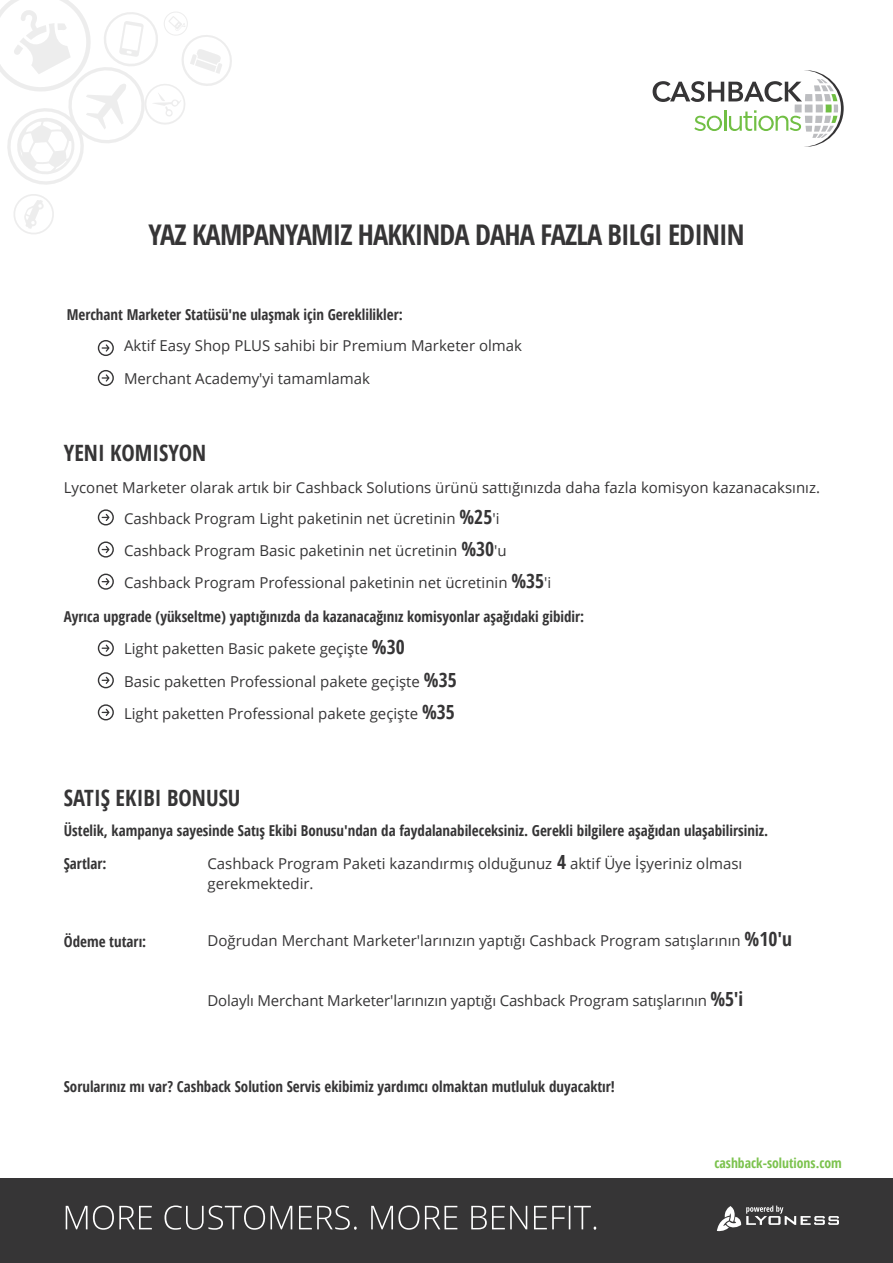
<style>
.page{position:relative;width:893px;height:1263px;background:#fff}
.page>*{position:absolute;margin:0;border:0;box-sizing:border-box;transform-origin:0 0}
.t1{font:700 condensed 28.5px "Open Sans";letter-spacing:-.03em;color:#363536}
.t2{font:700 condensed 22.5px "Open Sans";color:#363536}
.t3{font:15px/32.2px "Open Sans";color:#363536}
.t4{font:700 condensed 15px "Open Sans";color:#363536}
.t5{font:700 condensed 13.65px "Open Sans";color:#7bc24d}
.s1{font-weight:700;font-stretch:condensed;font-size:19.5px}
</style>
<div class="page">
<svg style="left:0;top:0;width:232px;height:234px"></svg>
<svg style="left:653px;top:70px;width:191px;height:77px"></svg>
<div style="left:0;top:1178px;width:893px;height:85px;background:#363536"></div>
<svg style="left:717px;top:1205px;width:122px;height:26px"></svg>
<svg style="left:98px;top:340px;width:16px;height:16px"></svg>
<svg style="left:98px;top:370px;width:16px;height:16px"></svg>
<svg style="left:98px;top:509px;width:16px;height:16px"></svg>
<svg style="left:98px;top:640px;width:16px;height:16px"></svg>
<svg style="left:98px;top:541px;width:16px;height:17px"></svg>
<svg style="left:98px;top:672px;width:16px;height:16px"></svg>
<svg style="left:98px;top:574px;width:16px;height:16px"></svg>
<svg style="left:98px;top:704px;width:16px;height:16px"></svg>
<svg style="left:66px;top:1205px;width:530px;height:25px"></svg>
<h1 class="t1" style="left:148px;top:215px;width:598px">YAZ KAMPANYAMIZ HAKKINDA DAHA FAZLA BILGI EDININ</h1>
<p class="t4" style="left:67px;top:304px;width:338px">Merchant Marketer Statüsü'ne ulaşmak için Gereklilikler:</p>
<p class="t3" style="left:124px;top:329px;width:400px">Aktif Easy Shop PLUS sahibi bir Premium Marketer olmak<br>Merchant Academy'yi tamamlamak</p>
<h2 class="t2" style="left:64px;top:437px;width:144px">YENI KOMISYON</h2>
<p class="t3" style="left:64px;top:471px;width:758px">Lyconet Marketer olarak artık bir Cashback Solutions ürünü sattığınızda daha fazla komisyon kazanacaksınız.</p>
<p class="t3" style="left:124px;top:502px;width:429px">Cashback Program Light paketinin net ücretinin <span class="s1">%25</span>'i<br>Cashback Program Basic paketinin net ücretinin <span class="s1">%30</span>'u<br>Cashback Program Professional paketinin net ücretinin <span class="s1">%35</span>'i</p>
<p class="t4" style="left:64px;top:606px;width:522px">Ayrıca upgrade (yükseltme) yaptığınızda da kazanacağınız komisyonlar aşağıdaki gibidir:</p>
<p class="t3" style="left:124px;top:632px;width:334px">Light paketten Basic pakete geçişte <span class="s1">%30<br></span>Basic paketten Professional pakete geçişte <span class="s1">%35<br></span>Light paketten Professional pakete geçişte <span class="s1">%35</span></p>
<h2 class="t2" style="left:64px;top:782px;width:178px">SATIŞ EKIBI BONUSU</h2>
<p class="t4" style="left:64px;top:820px;width:706px">Üstelik, kampanya sayesinde Satış Ekibi Bonusu'ndan da faydalanabileceksiniz. Gerekli bilgilere aşağıdan ulaşabilirsiniz.</p>
<p class="t4" style="left:64px;top:853px;width:44px">Şartlar:</p>
<p class="t4" style="left:64px;top:931px;width:84px">Ödeme tutarı:</p>
<p class="t3" style="left:207px;top:853px;width:536px;line-height:19.5px">Cashback Program Paketi kazandırmış olduğunuz <span class="s1">4</span> aktif Üye İşyeriniz olması gerekmektedir.</p>
<p class="t3" style="left:207px;top:924px;width:586px">Doğrudan Merchant Marketer'larınızın yaptığı Cashback Program satışlarının <span class="s1">%10'u</span></p>
<p class="t3" style="left:207px;top:984px;width:537px">Dolaylı Merchant Marketer'larınızın yaptığı Cashback Program satışlarının <span class="s1">%5'i</span></p>
<p class="t4" style="left:64px;top:1076px;width:553px">Sorularınız mı var? Cashback Solution Servis ekibimiz yardımcı olmaktan mutluluk duyacaktır!</p>
<p class="t5" style="left:714px;top:1153px;width:129px">cashback-solutions.com</p>
</div>
